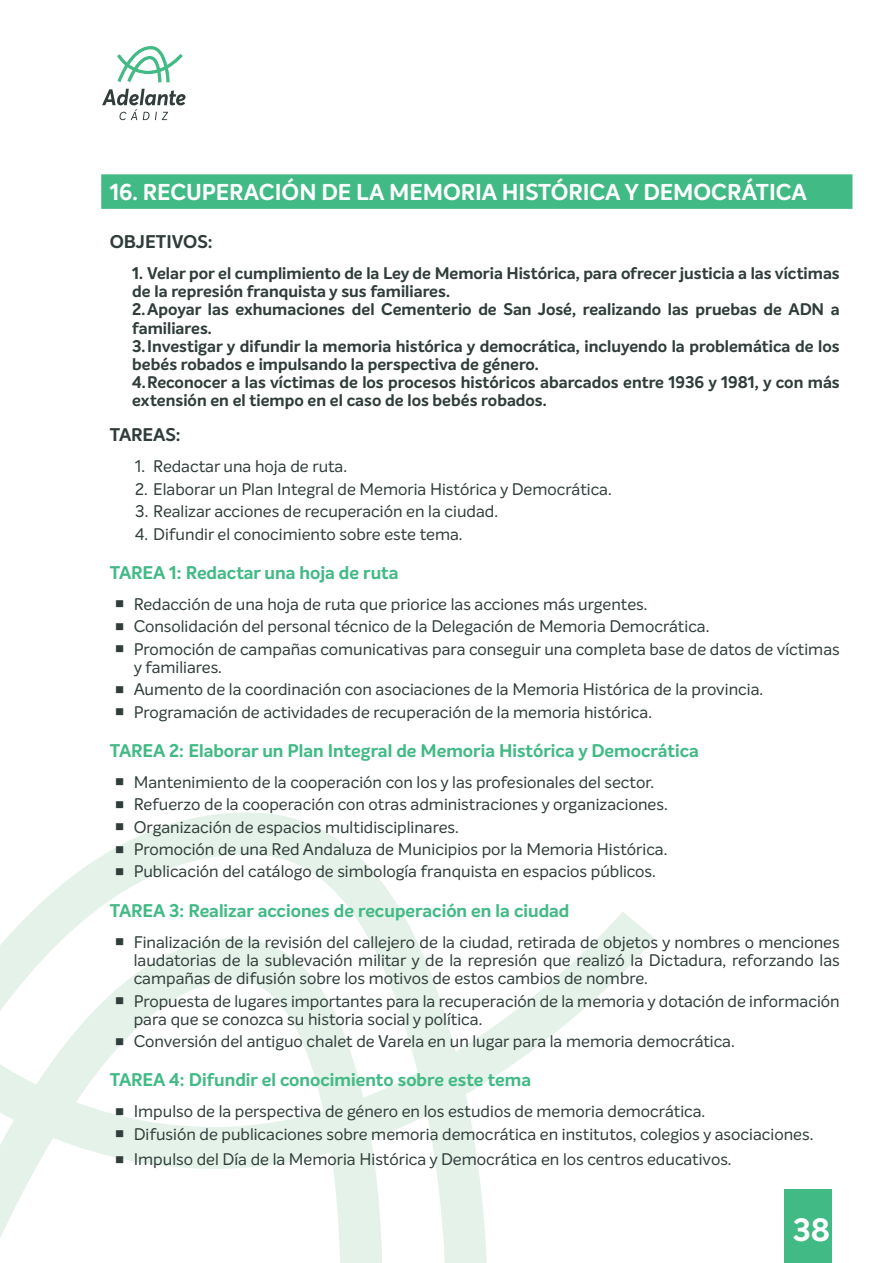
<style>
.page{position:relative;width:893px;height:1263px;background:#fff}
.page>*{position:absolute;margin:0;border:0;box-sizing:border-box;transform-origin:0 0}
.t1{font:700 31.5px "Intelo Alt";color:#fff}
.t2{font:700 22.5px "Intelo";color:#fff}
.t3{font:700 18px "Intelo";color:#42ba85}
.t4{font:700 18px "Intelo";letter-spacing:-.005em;color:#303d3b}
.t5{font:16.5px/18.1px "Intelo";color:#303d3b}
.t6{font:700 16.5px/18.1px "Intelo";color:#303d3b}
.s1{font-family:"Times New Roman";font-size:31.5px}
</style>
<div class="page">
<svg style="left:0;top:812px;width:655px;height:451px"></svg>
<div style="left:785px;top:1189px;width:47px;height:74px;background:#42ba85"></div>
<svg style="left:117px;top:46px;width:66px;height:36px"></svg>
<svg style="left:102px;top:89px;width:84px;height:31px"></svg>
<div style="left:101px;top:174px;width:751px;height:35px;background:#42ba85"></div>
<h2 class="t2" style="left:110px;top:178px;width:699px">16. RECUPERACIÓN DE LA MEMORIA HISTÓRICA Y DEMOCRÁTICA</h2>
<p class="t4" style="left:110px;top:230px;width:105px">OBJETIVOS:</p>
<p class="t6" style="left:132px;top:265px;width:709px">1. Velar por el cumplimiento de la Ley de Memoria Histórica, para ofrecer justicia a las víctimas de la represión franquista y sus familiares.<br>2.Apoyar las exhumaciones del Cementerio de San José, realizando las pruebas de ADN a familiares.<br>3.Investigar y difundir la memoria histórica y democrática, incluyendo la problemática de los bebés robados e impulsando la perspectiva de género.<br>4.Reconocer a las víctimas de los procesos históricos abarcados entre 1936 y 1981, y con más extensión en el tiempo en el caso de los bebés robados.</p>
<p class="t4" style="left:110px;top:424px;width:73px">TAREAS:</p>
<p class="t5" style="left:135px;top:457px;width:213px">1. Redactar una hoja de ruta.</p>
<p class="t5" style="left:135px;top:480px;width:478px">2. Elaborar un Plan Integral de Memoria Histórica y Democrática.</p>
<p class="t5" style="left:135px;top:502px;width:364px">3. Realizar acciones de recuperación en la ciudad.</p>
<p class="t5" style="left:135px;top:525px;width:329px">4. Difundir el conocimiento sobre este tema.</p>
<p class="t3" style="left:110px;top:561px;width:290px">TAREA 1: Redactar una hoja de ruta</p>
<p class="t5" style="left:114px;top:595px;width:535px"><span class="s1">▪</span> Redacción de una hoja de ruta que priorice las acciones más urgentes.</p>
<p class="t5" style="left:114px;top:617px;width:597px"><span class="s1">▪</span> Consolidación del personal técnico de la Delegación de Memoria Democrática.</p>
<p class="t5" style="left:134px;top:640px;width:707px;text-indent:-19px"><span class="s1">▪</span> Promoción de campañas comunicativas para conseguir una completa base de datos de víctimas y familiares.</p>
<p class="t5" style="left:114px;top:680px;width:650px"><span class="s1">▪</span> Aumento de la coordinación con asociaciones de la Memoria Histórica de la provincia.</p>
<p class="t5" style="left:114px;top:703px;width:539px"><span class="s1">▪</span> Programación de actividades de recuperación de la memoria histórica.</p>
<p class="t3" style="left:110px;top:739px;width:591px">TAREA 2: Elaborar un Plan Integral de Memoria Histórica y Democrática</p>
<p class="t5" style="left:114px;top:773px;width:541px"><span class="s1">▪</span> Mantenimiento de la cooperación con los y las profesionales del sector.</p>
<p class="t5" style="left:114px;top:795px;width:555px"><span class="s1">▪</span> Refuerzo de la cooperación con otras administraciones y organizaciones.</p>
<p class="t5" style="left:114px;top:818px;width:346px"><span class="s1">▪</span> Organización de espacios multidisciplinares.</p>
<p class="t5" style="left:114px;top:840px;width:555px"><span class="s1">▪</span> Promoción de una Red Andaluza de Municipios por la Memoria Histórica.</p>
<p class="t5" style="left:114px;top:862px;width:543px"><span class="s1">▪</span> Publicación del catálogo de simbología franquista en espacios públicos.</p>
<p class="t3" style="left:110px;top:899px;width:461px">TAREA 3: Realizar acciones de recuperación en la ciudad</p>
<p class="t5" style="left:134px;top:933px;width:707px;text-align:justify;text-indent:-19px"><span class="s1">▪</span> Finalización de la revisión del callejero de la ciudad, retirada de objetos y nombres o menciones laudatorias de la sublevación militar y de la represión que realizó la Dictadura, reforzando las campañas de difusión sobre los motivos de estos cambios de nombre.</p>
<p class="t5" style="left:134px;top:991px;width:707px;text-indent:-19px"><span class="s1">▪</span> Propuesta de lugares importantes para la recuperación de la memoria y dotación de información para que se conozca su historia social y política.</p>
<p class="t5" style="left:114px;top:1032px;width:622px"><span class="s1">▪</span> Conversión del antiguo chalet de Varela en un lugar para la memoria democrática.</p>
<p class="t3" style="left:110px;top:1069px;width:423px">TAREA 4: Difundir el conocimiento sobre este tema</p>
<p class="t5" style="left:114px;top:1102px;width:592px"><span class="s1">▪</span> Impulso de la perspectiva de género en los estudios de memoria democrática.</p>
<p class="t5" style="left:114px;top:1125px;width:701px"><span class="s1">▪</span> Difusión de publicaciones sobre memoria democrática en institutos, colegios y asociaciones.</p>
<p class="t5" style="left:114px;top:1150px;width:619px"><span class="s1">▪</span> Impulso del Día de la Memoria Histórica y Democrática en los centros educativos.</p>
<h1 class="t1" style="left:793px;top:1210px;width:39px">38</h1>
</div>
